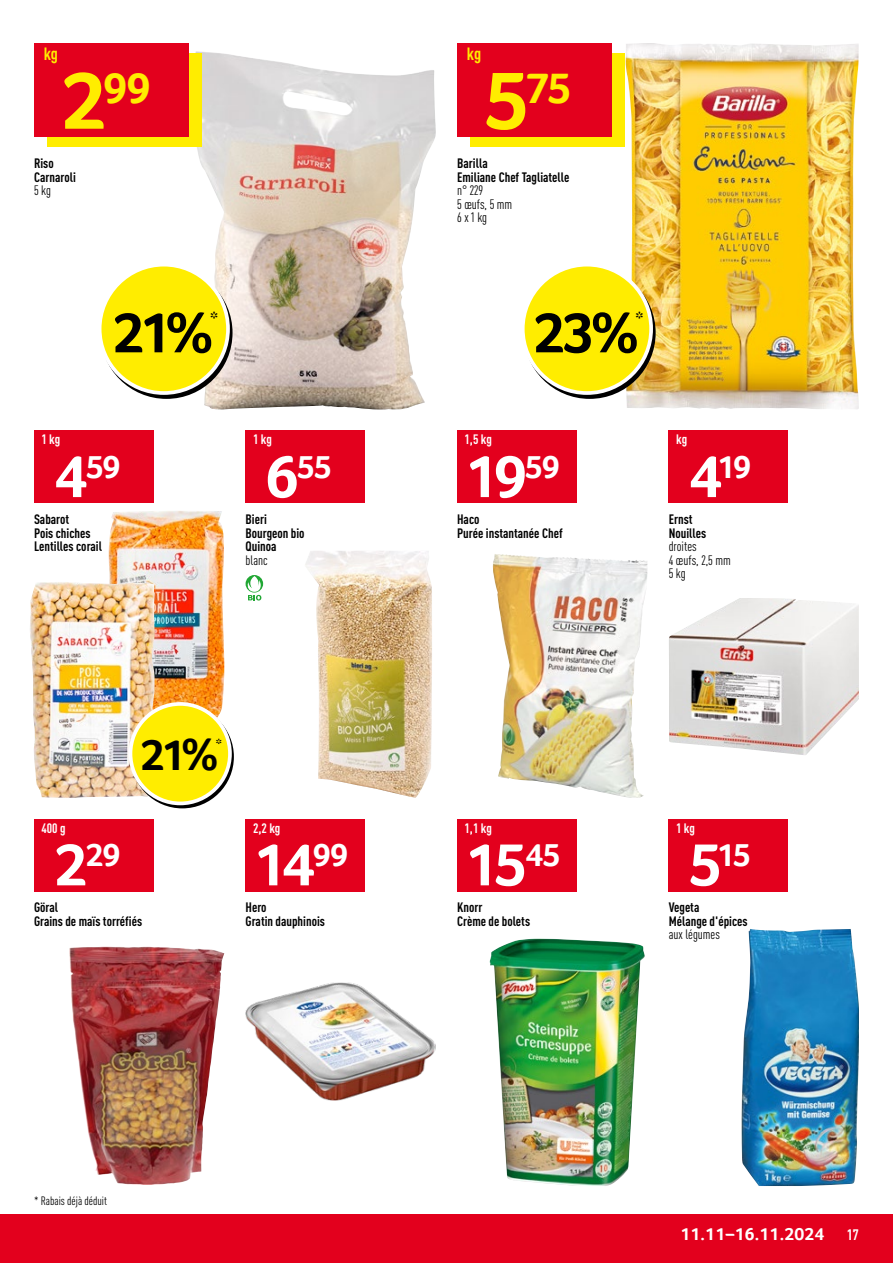
<style>
.page{position:relative;width:893px;height:1263px;background:#fff}
.page>*{position:absolute;margin:0;border:0;box-sizing:border-box;transform-origin:0 0}
.t1{font:700 61.5px "Transgourmet";color:#fff}
.t2{font:700 58.5px "Transgourmet";color:#000}
.t3{font:700 45px "Transgourmet";color:#000}
.t4{font:700 44.55px "Transgourmet";color:#ffed00}
.t5{font:700 33.3px "Transgourmet";letter-spacing:-.045em;color:#fff}
.t6{font:700 19.5px "Transgourmet";color:#000}
.t7{font:700 18px "Transgourmet";letter-spacing:.01em;color:#fff}
.t8{font:700 condensed 17.55px "DINOT";color:#ffed00}
.t9{font:700 condensed 15px "DINOT";color:#fff}
.t10{font:700 15px "Transgourmet";color:#000}
.t11{font:700 condensed 13.5px/13.5px "DINOT";color:#000}
.t12{font:condensed 13.5px/13.5px "DINOT";color:#000}
.t13{font:700 condensed 13.5px "DINOT";letter-spacing:-.005em;color:#fff}
.t14{font:condensed 12px "DINOT";color:#000}
.s1{font-size:84px}
.s2{font-size:61.5px}
</style>
<div class="page">
<div style="left:0;top:1214px;width:893px;height:49px;background:#e3001d"></div>
<img style="left:109px;top:511px;width:115px;height:207px">
<img style="left:193px;top:51px;width:243px;height:359px">
<img style="left:625px;top:43px;width:234px;height:366px">
<img style="left:30px;top:582px;width:126px;height:216px">
<img style="left:305px;top:551px;width:127px;height:247px">
<img style="left:492px;top:554px;width:156px;height:244px">
<img style="left:669px;top:598px;width:190px;height:157px">
<img style="left:69px;top:946px;width:155px;height:239px">
<img style="left:246px;top:982px;width:190px;height:119px">
<img style="left:489px;top:939px;width:156px;height:247px">
<img style="left:741px;top:929px;width:118px;height:257px">
<div style="left:47px;top:53px;width:155px;height:94px;background:#ffed00"></div>
<div style="left:34px;top:43px;width:155px;height:93px;background:#e3001d"></div>
<svg style="left:102px;top:269px;width:129px;height:128px"></svg>
<div style="left:100px;top:265px;width:128px;height:128px;background:#ffed00;border-radius:50%"></div>
<div style="left:98px;top:263px;width:132px;height:132px;border:4px solid #fff;border-radius:50%"></div>
<div style="left:470px;top:53px;width:155px;height:94px;background:#ffed00"></div>
<div style="left:457px;top:43px;width:155px;height:93px;background:#e3001d"></div>
<svg style="left:525px;top:269px;width:129px;height:128px"></svg>
<div style="left:523px;top:265px;width:128px;height:128px;background:#ffed00;border-radius:50%"></div>
<div style="left:521px;top:263px;width:132px;height:132px;border:4px solid #fff;border-radius:50%"></div>
<div style="left:34px;top:431px;width:119px;height:72px;background:#e3001d"></div>
<div style="left:130px;top:704px;width:100px;height:99px;background:#ffed00;border-radius:50%"></div>
<div style="left:129px;top:702px;width:103px;height:103px;border:4px solid #fff;border-radius:50%"></div>
<div style="left:246px;top:431px;width:119px;height:72px;background:#e3001d"></div>
<svg style="left:246px;top:575px;width:17px;height:18px"></svg>
<svg style="left:247px;top:576px;width:15px;height:24px"></svg>
<div style="left:457px;top:431px;width:119px;height:72px;background:#e3001d"></div>
<div style="left:669px;top:431px;width:119px;height:72px;background:#e3001d"></div>
<div style="left:34px;top:819px;width:119px;height:72px;background:#e3001d"></div>
<div style="left:246px;top:819px;width:119px;height:72px;background:#e3001d"></div>
<div style="left:457px;top:819px;width:119px;height:72px;background:#e3001d"></div>
<div style="left:669px;top:819px;width:119px;height:72px;background:#e3001d"></div>
<p class="t8" style="left:44px;top:43px;width:16px">kg</p>
<p class="t8" style="left:467px;top:43px;width:16px">kg</p>
<h3 class="t4" style="left:61px;top:62px;width:92px"><span class="s1">2</span>99</h3>
<h3 class="t4" style="left:484px;top:62px;width:90px"><span class="s1">5</span>75</h3>
<p class="t11" style="left:34px;top:156px;width:43px">Riso<br>Carnaroli</p>
<p class="t12" style="left:34px;top:183px;width:19px">5 kg</p>
<p class="t11" style="left:457px;top:156px;width:114px">Barilla<br>Emiliane Chef Tagliatelle</p>
<p class="t12" style="left:457px;top:183px;width:57px">n° 229<br>5 œufs, 5 mm<br>6 x 1 kg</p>
<h2 class="t2" style="left:112px;top:298px;width:103px">21%</h2>
<h3 class="t6" style="left:210px;top:307px;width:10px">*</h3>
<h2 class="t2" style="left:533px;top:298px;width:108px">23%</h2>
<h3 class="t6" style="left:636px;top:307px;width:10px">*</h3>
<p class="t13" style="left:41px;top:431px;width:20px">1 kg</p>
<p class="t13" style="left:253px;top:431px;width:20px">1 kg</p>
<p class="t13" style="left:465px;top:431px;width:29px">1,5 kg</p>
<p class="t13" style="left:676px;top:431px;width:13px">kg</p>
<h3 class="t5" style="left:54px;top:447px;width:68px"><span class="s2">4</span>59</h3>
<h3 class="t5" style="left:265px;top:447px;width:68px"><span class="s2">6</span>55</h3>
<h1 class="t1" style="left:465px;top:440px;width:97px">19<sup>59</sup></h1>
<h3 class="t5" style="left:688px;top:447px;width:64px"><span class="s2">4</span>19</h3>
<p class="t11" style="left:34px;top:512px;width:70px">Sabarot<br>Pois chiches<br>Lentilles corail</p>
<p class="t11" style="left:246px;top:512px;width:61px">Bieri<br>Bourgeon bio<br>Quinoa</p>
<p class="t12" style="left:246px;top:553px;width:24px">blanc</p>
<p class="t11" style="left:457px;top:512px;width:107px">Haco<br>Purée instantanée Chef</p>
<p class="t11" style="left:669px;top:512px;width:39px">Ernst<br>Nouilles</p>
<p class="t12" style="left:669px;top:539px;width:64px">droites<br>4 œufs, 2,5 mm<br>5 kg</p>
<h3 class="t3" style="left:140px;top:728px;width:80px">21%</h3>
<p class="t10" style="left:216px;top:735px;width:8px">*</p>
<p class="t13" style="left:41px;top:819px;width:26px">400 g</p>
<p class="t13" style="left:253px;top:819px;width:29px">2,2 kg</p>
<p class="t13" style="left:465px;top:819px;width:29px">1,1 kg</p>
<p class="t13" style="left:676px;top:819px;width:20px">1 kg</p>
<h3 class="t5" style="left:54px;top:835px;width:68px"><span class="s2">2</span>29</h3>
<h1 class="t1" style="left:253px;top:828px;width:97px">14<sup>99</sup></h1>
<h1 class="t1" style="left:465px;top:828px;width:98px">15<sup>45</sup></h1>
<h3 class="t5" style="left:688px;top:835px;width:64px"><span class="s2">5</span>15</h3>
<p class="t11" style="left:34px;top:900px;width:110px">Göral<br>Grains de maïs torréfiés</p>
<p class="t11" style="left:246px;top:900px;width:81px">Hero<br>Gratin dauphinois</p>
<p class="t11" style="left:457px;top:900px;width:75px">Knorr<br>Crème de bolets</p>
<p class="t11" style="left:669px;top:900px;width:81px">Vegeta<br>Mélange d'épices</p>
<p class="t12" style="left:669px;top:928px;width:53px">aux légumes</p>
<p class="t14" style="left:34px;top:1194px;width:75px">* Rabais déjà déduit</p>
<h3 class="t7" style="left:680px;top:1224px;width:145px">11.11–16.11.2024</h3>
<p class="t9" style="left:847px;top:1226px;width:14px">17</p>
</div>
